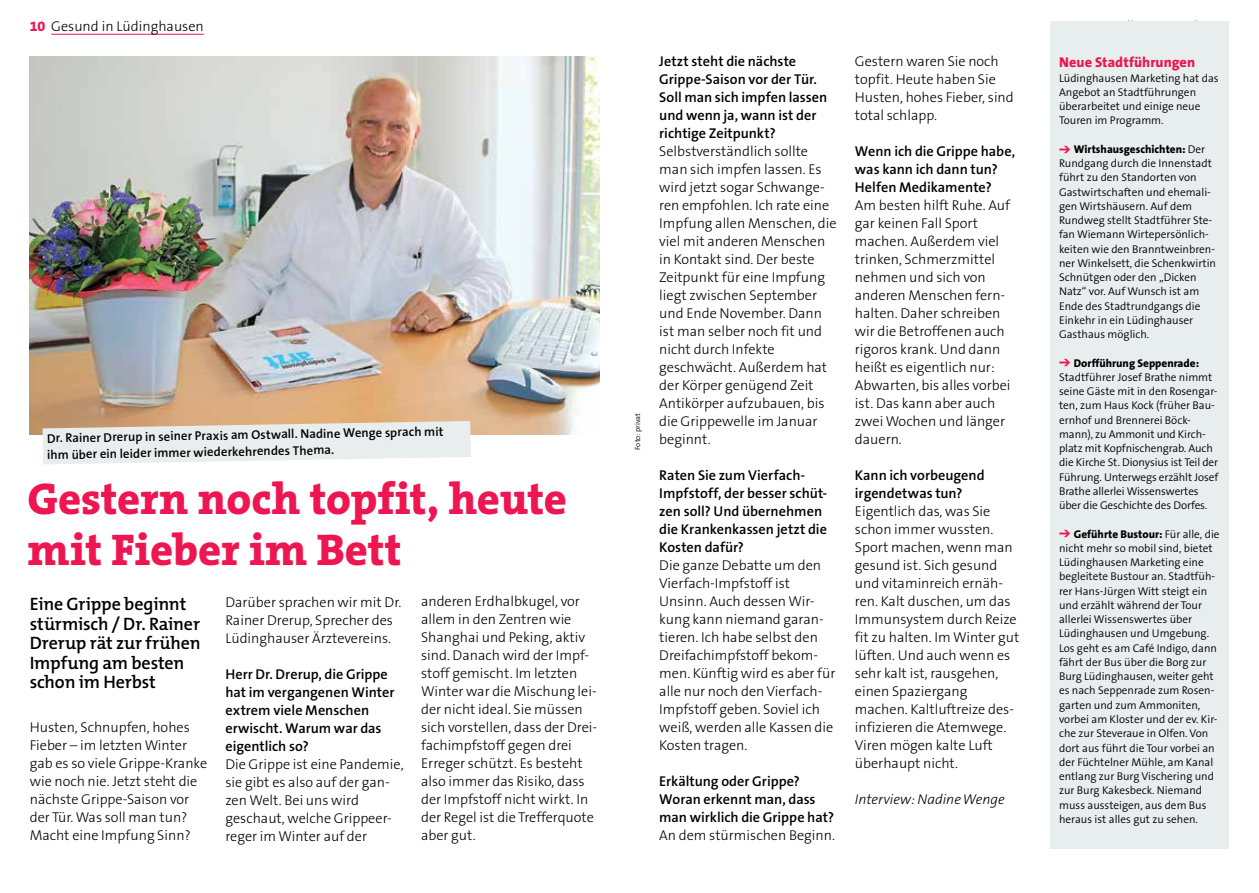
<style>
.page{position:relative;width:1259px;height:893px;background:#fff}
.page>*{position:absolute;margin:0;border:0;box-sizing:border-box;transform-origin:0 0}
.t1{font:800 44.7px/50.7px "The Serif B8";letter-spacing:-.005em;color:#ed1651}
.t2{font:600 18px/19.5px "The Mix B6";letter-spacing:-.01em;color:#000}
.t3{font:300 14.25px/18px "The Sans B3";color:#000}
.t4{font:600 14.25px/18px "The Sans B6";color:#000}
.t5{font:italic 300 14.25px "The Sans B3";color:#000}
.t6{font:800 14.25px "The Sans B8";letter-spacing:.005em;color:#ed1651}
.t7{font:600 12.75px/16.5px "The Sans B6";color:#000}
.t8{font:300 11.25px/14.2px "The Sans B4";color:#000}
.t9{font:800 11.25px "The Sans B8";color:#000}
.t10{font:300 7.5px "The Sans B4";color:#000}
.s1{font-family:"The Sans B8";font-weight:800;color:#ed1651}
.s2{color:#ed1651}
.s3{font-family:"The Sans B4";font-weight:300}
</style>
<div class="page">
<hr style="left:51px;top:34px;width:153px;height:1px;background:#ed1651">
<img style="left:30px;top:56px;width:570px;height:378px">
<svg style="left:43px;top:421px;width:428px;height:43px;background:#e7e7e3"></svg>
<div style="left:1050px;top:21px;width:179px;height:827px;background:#e8eded"></div>
<p class="t3" style="left:30px;top:18px;width:176px"><span class="s1">10</span> Gesund in Lüdinghausen</p>
<p class="t7" style="left:47px;top:431px;width:398px;rotate:-1deg">Dr. Rainer Drerup in seiner Praxis am Ostwall. Nadine Wenge sprach mit ihm über ein leider immer wiederkehrendes Thema.</p>
<h1 class="t1" style="left:28px;top:475px;width:541px">Gestern noch topfit, heute mit Fieber im Bett</h1>
<p class="t2" style="left:30px;top:595px;width:172px">Eine Grippe beginnt stürmisch / Dr. Rainer<br>Drerup rät zur frühen<br>Impfung am besten schon im Herbst</p>
<p class="t3" style="left:30px;top:719px;width:179px">Husten, Schnupfen, hohes<br>Fieber – im letzten Winter gab es so viele Grippe-Kranke wie noch nie. Jetzt steht die nächste Grippe-Saison vor der Tür. Was soll man tun?<br>Macht eine Impfung Sinn?</p>
<p class="t3" style="left:225px;top:594px;width:177px">Darüber sprachen wir mit Dr.<br>Rainer Drerup, Sprecher des<br>Lüdinghauser Ärztevereins.</p>
<p class="t4" style="left:225px;top:666px;width:171px">Herr Dr. Drerup, die Grippe hat im vergangenen Winter extrem viele Menschen erwischt. Warum war das eigentlich so?</p>
<p class="t3" style="left:225px;top:756px;width:180px">Die Grippe ist eine Pandemie, sie gibt es also auf der gan&shy;zen Welt. Bei uns wird geschaut, welche Grippeer&shy;reger im Winter auf der</p>
<p class="t3" style="left:421px;top:593px;width:178px">anderen Erdhalbkugel, vor allem in den Zentren wie<br>Shanghai und Peking, aktiv sind. Danach wird der Impf&shy;stoff gemischt. Im letzten<br>Winter war die Mischung lei&shy;der nicht ideal. Sie müssen sich vorstellen, dass der Drei&shy;fachimpfstoff gegen drei<br>Erreger schützt. Es besteht also immer das Risiko, dass der Impfstoff nicht wirkt. In der Regel ist die Trefferquote aber gut.</p>
<p class="t10" style="left:634px;top:450px;width:38px;rotate:-90deg">Foto: privat</p>
<p class="t4" style="left:659px;top:53px;width:169px">Jetzt steht die nächste<br>Grippe-Saison vor der Tür.<br>Soll man sich impfen lassen und wenn ja, wann ist der richtige Zeitpunkt?</p>
<p class="t3" style="left:659px;top:143px;width:179px">Selbstverständlich sollte man sich impfen lassen. Es wird jetzt sogar Schwange&shy;ren empfohlen. Ich rate eine<br>Impfung allen Menschen, die viel mit anderen Menschen in Kontakt sind. Der beste<br>Zeitpunkt für eine Impfung liegt zwischen September und Ende November. Dann ist man selber noch fit und nicht durch Infekte geschwächt. Außerdem hat der Körper genügend Zeit<br>Antikörper aufzubauen, bis die Grippewelle im Januar beginnt.</p>
<p class="t4" style="left:659px;top:467px;width:170px">Raten Sie zum Vierfach-<br>Impfstoff, der besser schüt&shy;zen soll? Und übernehmen die Krankenkassen jetzt die<br>Kosten dafür?</p>
<p class="t3" style="left:659px;top:557px;width:178px">Die ganze Debatte um den<br>Vierfach-Impfstoff ist<br>Unsinn. Auch dessen Wir&shy;kung kann niemand garan&shy;tieren. Ich habe selbst den<br>Dreifachimpfstoff bekom&shy;men. Künftig wird es aber für alle nur noch den Vierfach-<br>Impfstoff geben. Soviel ich weiß, werden alle Kassen die<br>Kosten tragen.</p>
<p class="t4" style="left:659px;top:773px;width:176px">Erkältung oder Grippe?<br>Woran erkennt man, dass man wirklich die Grippe hat?</p>
<p class="t3" style="left:659px;top:827px;width:177px">An dem stürmischen Beginn.</p>
<p class="t3" style="left:855px;top:53px;width:160px">Gestern waren Sie noch topfit. Heute haben Sie<br>Husten, hohes Fieber, sind total schlapp.</p>
<p class="t4" style="left:855px;top:143px;width:162px">Wenn ich die Grippe habe, was kann ich dann tun?<br>Helfen Medikamente?</p>
<p class="t3" style="left:855px;top:197px;width:157px">Am besten hilft Ruhe. Auf gar keinen Fall Sport machen. Außerdem viel trinken, Schmerzmittel nehmen und sich von anderen Menschen fern&shy;halten. Daher schreiben wir die Betroffenen auch rigoros krank. Und dann heißt es eigentlich nur:<br>Abwarten, bis alles vorbei ist. Das kann aber auch zwei Wochen und länger dauern.</p>
<p class="t4" style="left:855px;top:467px;width:131px">Kann ich vorbeugend irgendetwas tun?</p>
<p class="t3" style="left:855px;top:503px;width:166px">Eigentlich das, was Sie schon immer wussten.<br>Sport machen, wenn man gesund ist. Sich gesund und vitaminreich ernäh&shy;ren. Kalt duschen, um das<br>Immunsystem durch Reize fit zu halten. Im Winter gut lüften. Und auch wenn es sehr kalt ist, rausgehen, einen Spaziergang machen. Kaltluftreize des&shy;infizieren die Atemwege.<br>Viren mögen kalte Luft überhaupt nicht.</p>
<p class="t5" style="left:855px;top:792px;width:151px">Interview: Nadine Wenge</p>
<p class="t6" style="left:1059px;top:55px;width:138px">Neue Stadtführungen</p>
<p class="t8" style="left:1059px;top:71px;width:161px">Lüdinghausen Marketing hat das<br>Angebot an Stadtführungen überarbeitet und einige neue<br>Touren im Programm.</p>
<p class="t9" style="left:1059px;top:143px;width:148px"><span class="s2">➔</span> Wirtshausgeschichten: <span class="s3">Der</span></p>
<p class="t8" style="left:1059px;top:157px;width:158px">Rundgang durch die Innenstadt führt zu den Standorten von<br>Gastwirtschaften und ehemali&shy;gen Wirtshäusern. Auf dem<br>Rundweg stellt Stadtführer Ste&shy;fan Wiemann Wirtepersönlich&shy;keiten wie den Branntweinbren&shy;ner Winkelsett, die Schenkwirtin<br>Schnütgen oder den „Dicken<br>Natz“ vor. Auf Wunsch ist am<br>Ende des Stadtrundgangs die<br>Einkehr in ein Lüdinghauser<br>Gasthaus möglich.</p>
<p class="t9" style="left:1059px;top:357px;width:141px"><span class="s2">➔</span> Dorfführung Seppenrade:</p>
<p class="t8" style="left:1059px;top:371px;width:161px">Stadtführer Josef Brathe nimmt seine Gäste mit in den Rosengar&shy;ten, zum Haus Kock (früher Bau&shy;ernhof und Brennerei Böck&shy;mann), zu Ammonit und Kirch&shy;platz mit Kopfnischengrab. Auch die Kirche St. Dionysius ist Teil der<br>Führung. Unterwegs erzählt Josef<br>Brathe allerlei Wissenswertes über die Geschichte des Dorfes.</p>
<p class="t9" style="left:1059px;top:528px;width:162px"><span class="s2">➔</span> Geführte Bustour: <span class="s3">Für alle, die</span></p>
<p class="t8" style="left:1059px;top:542px;width:160px">nicht mehr so mobil sind, bietet<br>Lüdinghausen Marketing eine begleitete Bustour an. Stadtfüh&shy;rer Hans-Jürgen Witt steigt ein und erzählt während der Tour allerlei Wissenswertes über<br>Lüdinghausen und Umgebung.<br>Los geht es am Café Indigo, dann fährt der Bus über die Borg zur<br>Burg Lüdinghausen, weiter geht es nach Seppenrade zum Rosen&shy;garten und zum Ammoniten, vorbei am Kloster und der ev. Kir&shy;che zur Steveraue in Olfen. Von dort aus führt die Tour vorbei an der Füchtelner Mühle, am Kanal entlang zur Burg Vischering und zur Burg Kakesbeck. Niemand muss aussteigen, aus dem Bus heraus ist alles gut zu sehen.</p>
</div>
